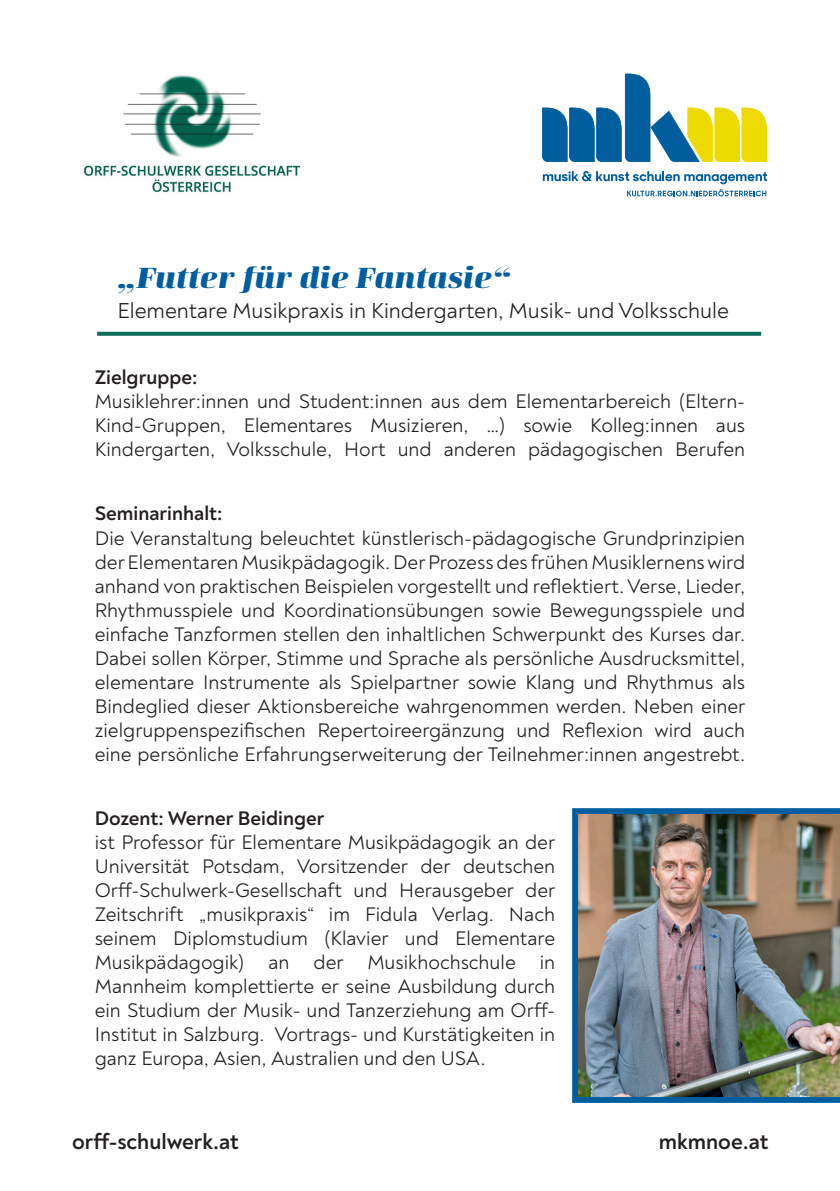
<style>
.page{position:relative;width:840px;height:1191px;background:#fff}
.page>*{position:absolute;margin:0;border:0;box-sizing:border-box;transform-origin:0 0}
.t1{font:italic 800 30px "Curve";letter-spacing:-.005em;color:#005e9e}
.t2{font:22px "Noah Text";color:#231f20}
.t3{font:700 22px "Noah Text";color:#231f20}
.t4{font:20px/24px "Noah Text";color:#231f20;text-align:justify}
.t5{font:700 20px "Noah Text";color:#231f20}
</style>
<div class="page">
<img style="left:83px;top:75px;width:218px;height:120px">
<svg style="left:542px;top:171px;width:224px;height:25px"></svg>
<svg style="left:542px;top:74px;width:224px;height:88px"></svg>
<img style="left:572px;top:808px;width:267px;height:294px">
<svg style="left:97px;top:332px;width:663px;height:4px;background:#1a7663"></svg>
<p class="t1" style="left:117px;top:260px;width:395px">„Futter für die Fantasie“</p>
<p class="t2" style="left:117px;top:297px;width:612px">Elementare Musikpraxis in Kindergarten, Musik- und Volksschule</p>
<p class="t5" style="left:95px;top:364px;width:104px">Zielgruppe:</p>
<p class="t4" style="left:95px;top:389px;width:651px">Musiklehrer:innen und Student:innen aus dem Elementarbereich (Eltern-Kind-Gruppen, Elementares Musizieren, …) sowie Kolleg:innen aus Kindergarten, Volksschule, Hort und anderen pädagogischen Berufen</p>
<p class="t5" style="left:95px;top:501px;width:129px">Seminarinhalt:</p>
<p class="t4" style="left:95px;top:526px;width:651px">Die Veranstaltung beleuchtet künstlerisch-pädagogische Grundprinzipien der Elementaren Musikpädagogik. Der Prozess des frühen Musiklernens wird anhand von praktischen Beispielen vorgestellt und reflektiert. Verse, Lieder, Rhythmusspiele und Koordinationsübungen sowie Bewegungsspiele und einfache Tanzformen stellen den inhaltlichen Schwerpunkt des Kurses dar.<br>Dabei sollen Körper, Stimme und Sprache als persönliche Ausdrucksmittel, elementare Instrumente als Spielpartner sowie Klang und Rhythmus als Bindeglied dieser Aktionsbereiche wahrgenommen werden. Neben einer zielgruppenspezifischen Repertoireergänzung und Reflexion wird auch eine persönliche Erfahrungserweiterung der Teilnehmer:innen angestrebt.</p>
<p class="t5" style="left:95px;top:806px;width:231px">Dozent: Werner Beidinger</p>
<p class="t4" style="left:95px;top:830px;width:462px">ist Professor für Elementare Musikpädagogik an der Universität Potsdam, Vorsitzender der deutschen Orff-Schulwerk-Gesellschaft und Herausgeber der Zeitschrift „musikpraxis“ im Fidula Verlag. Nach seinem Diplomstudium (Klavier und Elementare Musikpädagogik) an der Musikhochschule in Mannheim komplettierte er seine Ausbildung durch ein Studium der Musik- und Tanzerziehung am Orff-Institut in Salzburg. Vortrags- und Kurstätigkeiten in ganz Europa, Asien, Australien und den USA.</p>
<p class="t3" style="left:72px;top:1127px;width:168px">orff-schulwerk.at</p>
<p class="t3" style="left:658px;top:1127px;width:111px">mkmnoe.at</p>
</div>
